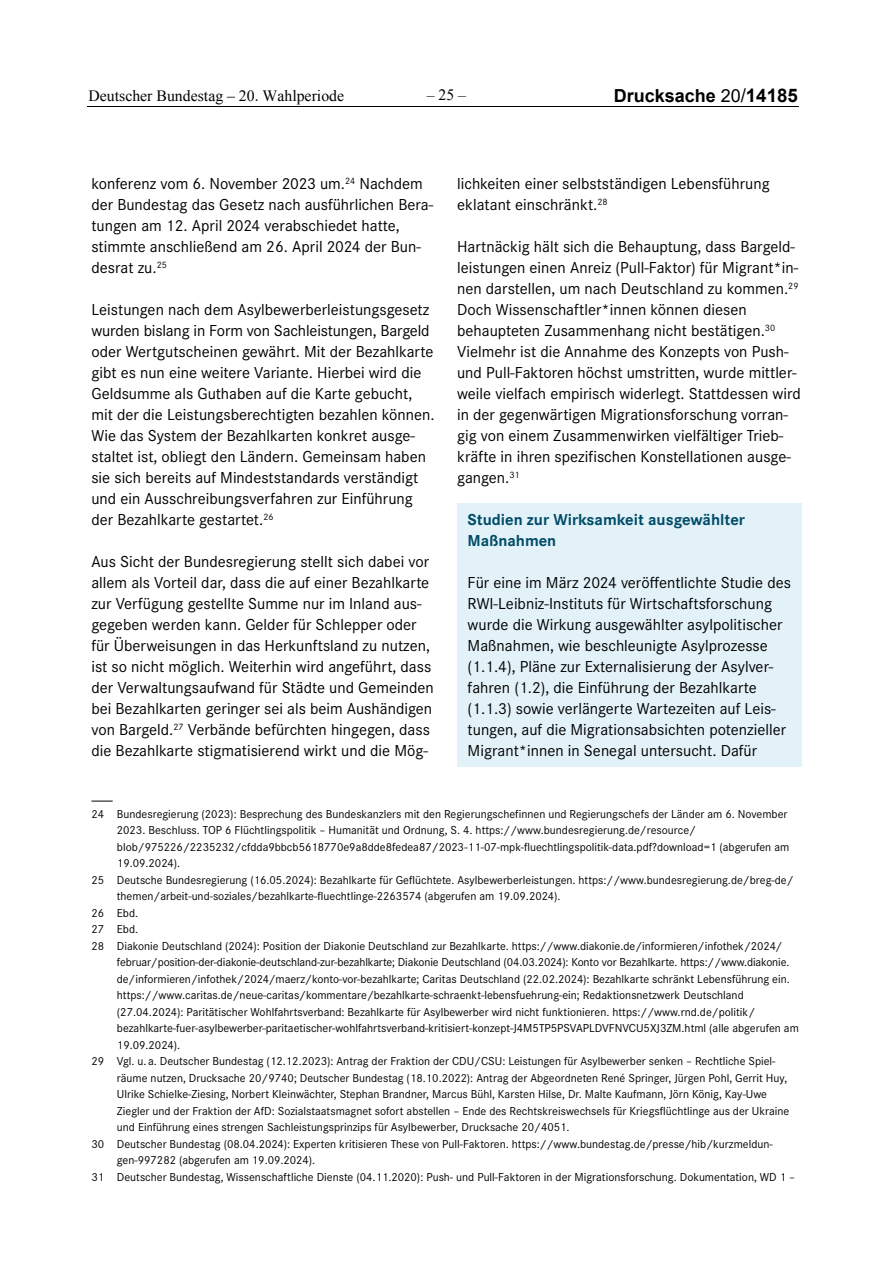
<style>
.page{position:relative;width:893px;height:1263px;background:#fff}
.page>*{position:absolute;margin:0;border:0;box-sizing:border-box;transform-origin:0 0}
.t1{font:700 18px "Arial";color:#000}
.A_Vitamin_P_-_Fließtext{font:16.5px/21px "Corporate S Regular 2";color:#000}
.A_Vitamin_P_-_Kasten_mitlaufend{font:16.5px/21px "Corporate S Regular 2";color:#000}
.A_Vitamin_H4_-_Kasten{font:16.5px/21px "Corporate S Bold 2";color:#004c68}
.t2{font:15.75px "Times New Roman";color:#000}
.t3{font:15.75px "Times New Roman 2";color:#000}
.A_Vitamin_P_-_Fließtext-2{font:12px "Corporate S Regular 2";color:#000}
.s1{font-family:"Times New Roman PSMT2"}
.s2{font-family:"Arial MT2";font-weight:400}
.s3{font-weight:400;font-size:18.75px}
.s4{font-family:"Arial Bold MT2";font-weight:400;font-size:18.75px}
</style>
<div class="page">
<svg style="left:91px;top:801px;width:22px;height:1px"></svg>
<div style="left:457px;top:503px;width:344px;height:65px;background:#e3f2f8"></div>
<div style="left:457px;top:566px;width:344px;height:201px;background:#e3f2f8"></div>
<svg style="left:87px;top:106px;width:712px;height:1px"></svg>
<hr style="left:87px;top:107px;width:288px;height:1px;background:#000">
<hr style="left:374px;top:107px;width:128px;height:1px;background:#000">
<hr style="left:501px;top:107px;width:298px;height:1px;background:#000">
<h3 class="t2" style="left:88px;top:87px;width:257px">Deutscher Bundestag – <span class="s1">20.</span> Wahlperiode</h3>
<h3 class="t3" style="left:427px;top:84px;width:41px">– 25 –</h3>
<h1 class="t1" style="left:614px;top:86px;width:186px">Drucksache <span class="s2">20</span><span class="s3">/</span><span class="s4">14185</span></h1>
<p class="A_Vitamin_P_-_Fließtext" style="left:91px;top:172px;width:343px">konferenz vom 6. November 2023 um.<sup>24</sup> Nachdem der Bundestag das Gesetz nach ausführlichen Bera&shy;tungen am 12. April 2024 verabschiedet hatte, stimmte anschließend am 26. April 2024 der Bun&shy;desrat zu.<sup>25</sup></p>
<p class="A_Vitamin_P_-_Fließtext" style="left:91px;top:298px;width:345px">Leistungen nach dem Asylbewerberleistungsgesetz wurden bislang in Form von Sachleistungen, Bargeld oder Wertgutscheinen gewährt. Mit der Bezahlkarte gibt es nun eine weitere Variante. Hierbei wird die Geldsumme als Guthaben auf die Karte gebucht, mit der die Leistungsberechtigten bezahlen können.<br>Wie das System der Bezahlkarten konkret ausge&shy;staltet ist, obliegt den Ländern. Gemeinsam haben sie sich bereits auf Mindeststandards verständigt und ein Ausschreibungsverfahren zur Einführung der Bezahlkarte gestartet.<sup>26</sup></p>
<p class="A_Vitamin_P_-_Fließtext" style="left:91px;top:550px;width:344px">Aus Sicht der Bundesregierung stellt sich dabei vor allem als Vorteil dar, dass die auf einer Bezahlkarte zur Verfügung gestellte Summe nur im Inland aus&shy;gegeben werden kann. Gelder für Schlepper oder für Überweisungen in das Herkunftsland zu nutzen, ist so nicht möglich. Weiterhin wird angeführt, dass der Verwaltungsaufwand für Städte und Gemeinden bei Bezahlkarten geringer sei als beim Aushändigen von Bargeld.<sup>27</sup> Verbände befürchten hingegen, dass die Bezahlkarte stigmatisierend wirkt und die Mög-</p>
<p class="A_Vitamin_P_-_Fließtext" style="left:457px;top:172px;width:314px">lichkeiten einer selbstständigen Lebensführung eklatant einschränkt.<sup>28</sup></p>
<p class="A_Vitamin_P_-_Fließtext" style="left:457px;top:235px;width:345px">Hartnäckig hält sich die Behauptung, dass Bargeld&shy;leistungen einen Anreiz (Pull-Faktor) für Migrant*in&shy;nen darstellen, um nach Deutschland zu kommen.<sup>29<br></sup>Doch Wissenschaftler*innen können diesen behaupteten Zusammenhang nicht bestätigen.<sup>30<br></sup>Vielmehr ist die Annahme des Konzepts von Push&shy;und Pull-Faktoren höchst umstritten, wurde mittler&shy;weile vielfach empirisch widerlegt. Stattdessen wird in der gegenwärtigen Migrationsforschung vorran&shy;gig von einem Zusammenwirken vielfältiger Trieb&shy;kräfte in ihren spezifischen Konstellationen ausge&shy;gangen.<sup>31</sup></p>
<p class="A_Vitamin_H4_-_Kasten" style="left:468px;top:508px;width:279px">Studien zur Wirksamkeit ausgewählter<br>Maßnahmen</p>
<p class="A_Vitamin_P_-_Kasten_mitlaufend" style="left:468px;top:571px;width:325px">Für eine im März 2024 veröffentlichte Studie des RWI-Leibniz-Instituts für Wirtschaftsforschung wurde die Wirkung ausgewählter asylpolitischer Maßnahmen, wie beschleunigte Asylprozesse (1.1.4), Pläne zur Externalisierung der Asylver&shy;fahren (1.2), die Einführung der Bezahlkarte (1.1.3) sowie verlängerte Wartezeiten auf Leis&shy;tungen, auf die Migrationsabsichten potenzieller Migrant*innen in Senegal untersucht. Dafür</p>
<p class="A_Vitamin_P_-_Fließtext-2" style="left:91px;top:806px;width:697px">24 Bundesregierung (2023): Besprechung des Bundeskanzlers mit den Regierungschefinnen und Regierungschefs der Länder am 6. November</p>
<p class="A_Vitamin_P_-_Fließtext-2" style="left:117px;top:822px;width:581px">2023. Beschluss. TOP 6 Flüchtlingspolitik – Humanität und Ordnung, S. 4. https://www.bundesregierung.de/resource/</p>
<p class="A_Vitamin_P_-_Fließtext-2" style="left:117px;top:839px;width:674px">blob/975226/2235232/cfdda9bbcb5618770e9a8dde8fedea87/2023-11-07-mpk-fluechtlingspolitik-data.pdf?download=1 (abgerufen am</p>
<p class="A_Vitamin_P_-_Fließtext-2" style="left:117px;top:855px;width:65px">19.09.2024).</p>
<p class="A_Vitamin_P_-_Fließtext-2" style="left:91px;top:872px;width:704px">25 Deutsche Bundesregierung (16.05.2024): Bezahlkarte für Geflüchtete. Asylbewerberleistungen. https://www.bundesregierung.de/breg-de/</p>
<p class="A_Vitamin_P_-_Fließtext-2" style="left:117px;top:888px;width:445px">themen/arbeit-und-soziales/bezahlkarte-fluechtlinge-2263574 (abgerufen am 19.09.2024).</p>
<p class="A_Vitamin_P_-_Fließtext-2" style="left:91px;top:905px;width:48px">26 Ebd.</p>
<p class="A_Vitamin_P_-_Fließtext-2" style="left:91px;top:921px;width:48px">27 Ebd.</p>
<p class="A_Vitamin_P_-_Fließtext-2" style="left:91px;top:938px;width:692px">28 Diakonie Deutschland (2024): Position der Diakonie Deutschland zur Bezahlkarte. https://www.diakonie.de/informieren/infothek/2024/</p>
<p class="A_Vitamin_P_-_Fließtext-2" style="left:117px;top:954px;width:674px">februar/position-der-diakonie-deutschland-zur-bezahlkarte; Diakonie Deutschland (04.03.2024): Konto vor Bezahlkarte. https://www.diakonie.</p>
<p class="A_Vitamin_P_-_Fließtext-2" style="left:117px;top:971px;width:674px">de/informieren/infothek/2024/maerz/konto-vor-bezahlkarte; Caritas Deutschland (22.02.2024): Bezahlkarte schränkt Lebensführung ein.</p>
<p class="A_Vitamin_P_-_Fließtext-2" style="left:117px;top:987px;width:628px">https://www.caritas.de/neue-caritas/kommentare/bezahlkarte-schraenkt-lebensfuehrung-ein; Redaktionsnetzwerk Deutschland</p>
<p class="A_Vitamin_P_-_Fließtext-2" style="left:117px;top:1004px;width:640px">(27.04.2024): Paritätischer Wohlfahrtsverband: Bezahlkarte für Asylbewerber wird nicht funktionieren. https://www.rnd.de/politik/</p>
<p class="A_Vitamin_P_-_Fließtext-2" style="left:117px;top:1020px;width:683px">bezahlkarte-fuer-asylbewerber-paritaetischer-wohlfahrtsverband-kritisiert-konzept-J4M5TP5PSVAPLDVFNVCU5XJ3ZM.html (alle abgerufen am</p>
<p class="A_Vitamin_P_-_Fließtext-2" style="left:117px;top:1037px;width:65px">19.09.2024).</p>
<p class="A_Vitamin_P_-_Fließtext-2" style="left:91px;top:1053px;width:686px">29 Vgl. u. a. Deutscher Bundestag (12.12.2023): Antrag der Fraktion der CDU/CSU: Leistungen für Asylbewerber senken – Rechtliche Spiel-</p>
<p class="A_Vitamin_P_-_Fließtext-2" style="left:117px;top:1070px;width:672px">räume nutzen, Drucksache 20/9740; Deutscher Bundestag (18.10.2022): Antrag der Abgeordneten René Springer, Jürgen Pohl, Gerrit Huy,</p>
<p class="A_Vitamin_P_-_Fließtext-2" style="left:117px;top:1086px;width:652px">Ulrike Schielke-Ziesing, Norbert Kleinwächter, Stephan Brandner, Marcus Bühl, Karsten Hilse, Dr. Malte Kaufmann, Jörn König, Kay-Uwe</p>
<p class="A_Vitamin_P_-_Fließtext-2" style="left:117px;top:1103px;width:674px">Ziegler und der Fraktion der AfD: Sozialstaatsmagnet sofort abstellen – Ende des Rechtskreiswechsels für Kriegsflüchtlinge aus der Ukraine</p>
<p class="A_Vitamin_P_-_Fließtext-2" style="left:117px;top:1119px;width:454px">und Einführung eines strengen Sachleistungsprinzips für Asylbewerber, Drucksache 20/4051.</p>
<p class="A_Vitamin_P_-_Fließtext-2" style="left:91px;top:1136px;width:683px">30 Deutscher Bundestag (08.04.2024): Experten kritisieren These von Pull-Faktoren. https://www.bundestag.de/presse/hib/kurzmeldun-</p>
<p class="A_Vitamin_P_-_Fließtext-2" style="left:117px;top:1152px;width:200px">gen-997282 (abgerufen am 19.09.2024).</p>
<p class="A_Vitamin_P_-_Fließtext-2" style="left:91px;top:1169px;width:705px">31 Deutscher Bundestag, Wissenschaftliche Dienste (04.11.2020): Push- und Pull-Faktoren in der Migrationsforschung. Dokumentation, WD 1 –</p>
</div>
